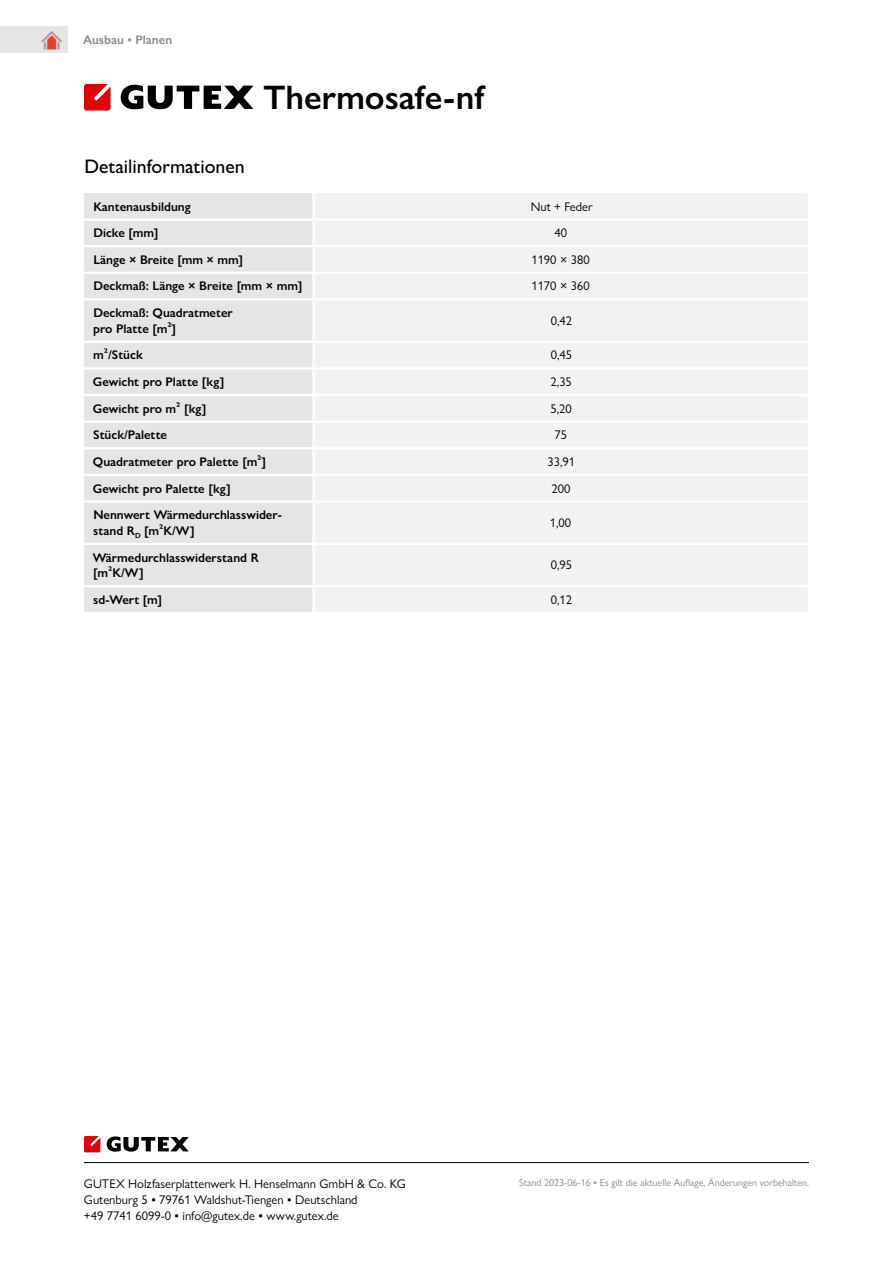
<style>
.page{position:relative;width:893px;height:1263px;background:#fff}
.page>*{position:absolute;margin:0;border:0;box-sizing:border-box;transform-origin:0 0}
._2_Titel-Produktname{font:600 34.2px "Gill Sans Nova";color:#000}
._2_Titel-3{font:500 19.65px "Gill Sans Nova";color:#000}
._0_Cluster{font:15.6px "Gutex Icon";color:#9c9c9d}
._4_Tabelle-Body-Herv{font:600 12.6px/15.8px "Gill Sans Nova";color:#000}
._4_Tabelle-Body{font:12.6px/15.8px "Gill Sans Nova";color:#000}
._0_Cluster-2{font:600 12.6px "Gill Sans Nova";color:#888988}
.t1{font:10.05px "Gill Sans Nova";color:#888988}
</style>
<div class="page">
<div style="left:0;top:27px;width:68px;height:26px;background:#e5e5e5"></div>
<div style="left:84px;top:193px;width:228px;height:419px;background:#e5e5e5"></div>
<div style="left:315px;top:193px;width:493px;height:418px;background:#f2f2f2"></div>
<hr style="left:84px;top:218px;width:229px;height:3px;background:#fff">
<hr style="left:313px;top:218px;width:497px;height:3px;background:#fff">
<hr style="left:84px;top:245px;width:229px;height:2px;background:#fff">
<hr style="left:313px;top:245px;width:497px;height:2px;background:#fff">
<hr style="left:84px;top:272px;width:229px;height:2px;background:#fff">
<hr style="left:313px;top:272px;width:497px;height:2px;background:#fff">
<hr style="left:84px;top:298px;width:229px;height:3px;background:#fff">
<hr style="left:313px;top:298px;width:497px;height:3px;background:#fff">
<hr style="left:84px;top:341px;width:229px;height:2px;background:#fff">
<hr style="left:313px;top:341px;width:497px;height:2px;background:#fff">
<hr style="left:84px;top:367px;width:229px;height:2px;background:#fff">
<hr style="left:313px;top:367px;width:497px;height:2px;background:#fff">
<hr style="left:84px;top:394px;width:229px;height:2px;background:#fff">
<hr style="left:313px;top:394px;width:497px;height:2px;background:#fff">
<hr style="left:84px;top:420px;width:229px;height:3px;background:#fff">
<hr style="left:313px;top:420px;width:497px;height:3px;background:#fff">
<hr style="left:84px;top:447px;width:229px;height:2px;background:#fff">
<hr style="left:313px;top:447px;width:497px;height:2px;background:#fff">
<hr style="left:84px;top:474px;width:229px;height:2px;background:#fff">
<hr style="left:313px;top:474px;width:497px;height:2px;background:#fff">
<hr style="left:84px;top:500px;width:229px;height:3px;background:#fff">
<hr style="left:313px;top:500px;width:497px;height:3px;background:#fff">
<hr style="left:84px;top:543px;width:229px;height:2px;background:#fff">
<hr style="left:313px;top:543px;width:497px;height:2px;background:#fff">
<hr style="left:84px;top:585px;width:229px;height:2px;background:#fff">
<hr style="left:313px;top:585px;width:497px;height:2px;background:#fff">
<svg style="left:121px;top:85px;width:132px;height:24px"></svg>
<svg style="left:84px;top:84px;width:27px;height:27px"></svg>
<svg style="left:107px;top:1136px;width:82px;height:15px"></svg>
<svg style="left:84px;top:1136px;width:16px;height:16px"></svg>
<hr style="left:84px;top:1162px;width:725px;height:1px;background:#000">
<p class="_0_Cluster" style="left:41px;top:31px;width:22px">◆▲◆</p>
<p class="_0_Cluster-2" style="left:83px;top:32px;width:91px">Ausbau ▪ Planen</p>
<p class="_2_Titel-Produktname" style="left:264px;top:76px;width:222px">Thermosafe-nf</p>
<p class="_2_Titel-3" style="left:84px;top:155px;width:162px">Detailinformationen</p>
<p class="_4_Tabelle-Body-Herv" style="left:93px;top:198px;width:99px">Kantenausbildung</p>
<p class="_4_Tabelle-Body" style="left:531px;top:198px;width:64px">Nut + Feder</p>
<p class="_4_Tabelle-Body-Herv" style="left:93px;top:225px;width:67px">Dicke [mm]</p>
<p class="_4_Tabelle-Body" style="left:554px;top:225px;width:14px">40</p>
<p class="_4_Tabelle-Body-Herv" style="left:93px;top:252px;width:151px">Länge × Breite [mm × mm]</p>
<p class="_4_Tabelle-Body" style="left:531px;top:252px;width:60px">1190 × 380</p>
<p class="_4_Tabelle-Body-Herv" style="left:93px;top:278px;width:211px">Deckmaß: Länge × Breite [mm × mm]</p>
<p class="_4_Tabelle-Body" style="left:531px;top:278px;width:60px">1170 × 360</p>
<p class="_4_Tabelle-Body-Herv" style="left:93px;top:305px;width:141px">Deckmaß: Quadratmeter</p>
<p class="_4_Tabelle-Body-Herv" style="left:93px;top:321px;width:84px">pro Platte [m²]</p>
<p class="_4_Tabelle-Body" style="left:551px;top:313px;width:23px">0,42</p>
<p class="_4_Tabelle-Body-Herv" style="left:93px;top:347px;width:51px">m²/Stück</p>
<p class="_4_Tabelle-Body" style="left:551px;top:347px;width:23px">0,45</p>
<p class="_4_Tabelle-Body-Herv" style="left:93px;top:374px;width:133px">Gewicht pro Platte [kg]</p>
<p class="_4_Tabelle-Body" style="left:551px;top:374px;width:23px">2,35</p>
<p class="_4_Tabelle-Body-Herv" style="left:93px;top:400px;width:115px">Gewicht pro m² [kg]</p>
<p class="_4_Tabelle-Body" style="left:550px;top:400px;width:23px">5,20</p>
<p class="_4_Tabelle-Body-Herv" style="left:93px;top:427px;width:75px">Stück/Palette</p>
<p class="_4_Tabelle-Body" style="left:555px;top:427px;width:14px">75</p>
<p class="_4_Tabelle-Body-Herv" style="left:93px;top:454px;width:175px">Quadratmeter pro Palette [m²]</p>
<p class="_4_Tabelle-Body" style="left:547px;top:454px;width:29px">33,91</p>
<p class="_4_Tabelle-Body-Herv" style="left:93px;top:480px;width:139px">Gewicht pro Palette [kg]</p>
<p class="_4_Tabelle-Body" style="left:551px;top:480px;width:20px">200</p>
<p class="_4_Tabelle-Body-Herv" style="left:93px;top:507px;width:191px">Nennwert Wärmedurchlasswider&shy;stand R<sub>D</sub> [m²K/W]</p>
<p class="_4_Tabelle-Body" style="left:550px;top:515px;width:23px">1,00</p>
<p class="_4_Tabelle-Body-Herv" style="left:93px;top:549px;width:168px">Wärmedurchlasswiderstand R [m²K/W]</p>
<p class="_4_Tabelle-Body" style="left:551px;top:557px;width:23px">0,95</p>
<p class="_4_Tabelle-Body-Herv" style="left:93px;top:592px;width:71px">sd-Wert [m]</p>
<p class="_4_Tabelle-Body" style="left:551px;top:592px;width:23px">0,12</p>
<p class="_4_Tabelle-Body" style="left:84px;top:1176px;width:323px">GUTEX Holzfaserplattenwerk H. Henselmann GmbH &amp; Co. KG<br>Gutenburg 5 ▪ 79761 Waldshut-Tiengen ▪ Deutschland<br>+49 7741 6099-0 ▪ info@gutex.de ▪ www.gutex.de</p>
<p class="t1" style="left:519px;top:1177px;width:291px">Stand 2023-06-16 ▪ Es gilt die aktuelle Auflage, Änderungen vorbehalten.</p>
</div>
